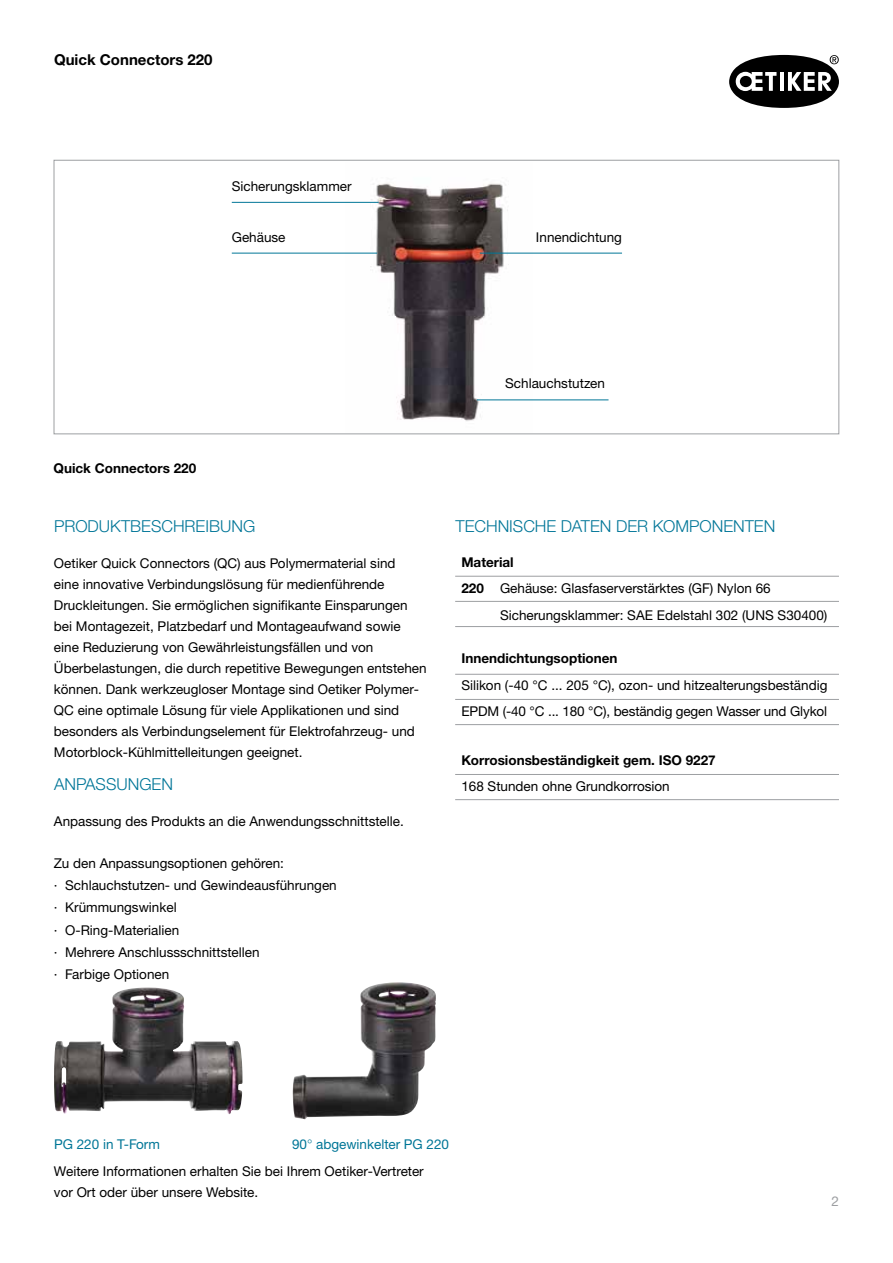
<style>
.page{position:relative;width:893px;height:1263px;background:#fff}
.page>*{position:absolute;margin:0;border:0;box-sizing:border-box;transform-origin:0 0}
.t1{font:300 16.5px "Helvetica Neue LTW1 G";color:#007698}
.t2{font:700 15px "Helvetica Neue LTW1 G";color:#000}
.t3{font:13.5px/21px "Helvetica Neue LTW1 G";color:#000}
.t4{font:700 13.5px "Helvetica Neue LTW1 G";color:#000}
.t5{font:13.5px "Helvetica Neue LTW1 G";color:#007697}
.t6{font:13.5px "Helvetica Neue LTW1 G";color:#9d9fa2}
.s1{font-weight:700}
.s2{font-weight:300}
</style>
<div class="page">
<hr style="left:455px;top:576px;width:384px;height:1px;background:#9d9fa2">
<hr style="left:455px;top:601px;width:384px;height:1px;background:#9d9fa2">
<hr style="left:455px;top:626px;width:384px;height:1px;background:#9d9fa2">
<hr style="left:455px;top:674px;width:384px;height:1px;background:#9d9fa2">
<hr style="left:455px;top:699px;width:384px;height:1px;background:#9d9fa2">
<hr style="left:455px;top:724px;width:384px;height:1px;background:#9d9fa2">
<hr style="left:455px;top:774px;width:384px;height:1px;background:#9d9fa2">
<hr style="left:455px;top:799px;width:384px;height:1px;background:#9d9fa2">
<svg style="left:729px;top:55px;width:110px;height:53px"></svg>
<img style="left:346px;top:183px;width:187px;height:238px">
<hr style="left:480px;top:253px;width:142px;height:1px;background:#007697">
<hr style="left:232px;top:253px;width:145px;height:1px;background:#007697">
<hr style="left:232px;top:202px;width:147px;height:1px;background:#007697">
<hr style="left:477px;top:399px;width:131px;height:1px;background:#007697">
<img style="left:54px;top:987px;width:189px;height:127px">
<img style="left:292px;top:982px;width:144px;height:137px">
<p class="t2" style="left:54px;top:50px;width:160px">Quick Connectors 220</p>
<p class="t3" style="left:232px;top:176px;width:121px">Sicherungsklammer</p>
<p class="t3" style="left:232px;top:226px;width:55px">Gehäuse</p>
<p class="t3" style="left:536px;top:226px;width:88px">Innendichtung</p>
<p class="t4" style="left:54px;top:460px;width:144px">Quick Connectors 220</p>
<p class="t3" style="left:505px;top:373px;width:101px">Schlauchstutzen</p>
<p class="t1" style="left:54px;top:516px;width:203px">PRODUKTBESCHREIBUNG</p>
<p class="t3" style="left:54px;top:552px;width:374px">Oetiker Quick Connectors (QC) aus Polymermaterial sind<br>eine innovative Verbindungslösung für medienführende Druckleitungen. Sie ermöglichen signifikante Einsparungen bei Montagezeit, Platzbedarf und Montageaufwand sowie eine Reduzierung von Gewährleistungsfällen und von Überbelastungen, die durch repetitive Bewegungen entstehen können. Dank werkzeugloser Montage sind Oetiker Polymer-QC eine optimale Lösung für viele Applikationen und sind besonders als Verbindungselement für Elektrofahrzeug- und Motorblock-Kühlmittelleitungen geeignet.</p>
<p class="t1" style="left:54px;top:774px;width:120px">ANPASSUNGEN</p>
<p class="t3" style="left:54px;top:811px;width:351px">Anpassung des Produkts an die Anwendungsschnittstelle.</p>
<p class="t3" style="left:54px;top:852px;width:284px;line-height:22.2px">Zu den Anpassungsoptionen gehören:<br>· Schlauchstutzen- und Gewindeausführungen · Krümmungswinkel<br>· O-Ring-Materialien<br>· Mehrere Anschlussschnittstellen<br>· Farbige Optionen</p>
<p class="t1" style="left:455px;top:516px;width:321px">TECHNISCHE DATEN DER KOMPONENTEN</p>
<p class="t4" style="left:461px;top:553px;width:54px">Material</p>
<p class="t3" style="left:461px;top:578px;width:311px"><span class="s1">220</span> Gehäuse: Glasfaserverstärktes (GF) Nylon 66</p>
<p class="t3" style="left:500px;top:604px;width:329px">Sicherungsklammer: SAE Edelstahl 302 (UNS S30400)</p>
<p class="t4" style="left:461px;top:650px;width:158px">Innendichtungsoptionen</p>
<p class="t3" style="left:461px;top:671px;width:368px;line-height:26.7px">Silikon (-40 °C ... 205 °C), ozon- und hitzealterungsbeständig<br>EPDM (-40 °C ... 180 °C), beständig gegen Wasser und Glykol</p>
<p class="t4" style="left:461px;top:752px;width:256px">Korrosionsbeständigkeit gem. ISO 9227</p>
<p class="t3" style="left:461px;top:776px;width:210px">168 Stunden ohne Grundkorrosion</p>
<p class="t5" style="left:54px;top:1136px;width:107px">PG 220 in T-Form</p>
<p class="t5" style="left:292px;top:1136px;width:158px">90<span class="s2">°</span> abgewinkelter PG 220</p>
<p class="t3" style="left:54px;top:1161px;width:371px">Weitere Informationen erhalten Sie bei Ihrem Oetiker-Vertreter vor Ort oder über unsere Website.</p>
<p class="t6" style="left:831px;top:1193px;width:9px">2</p>
</div>
